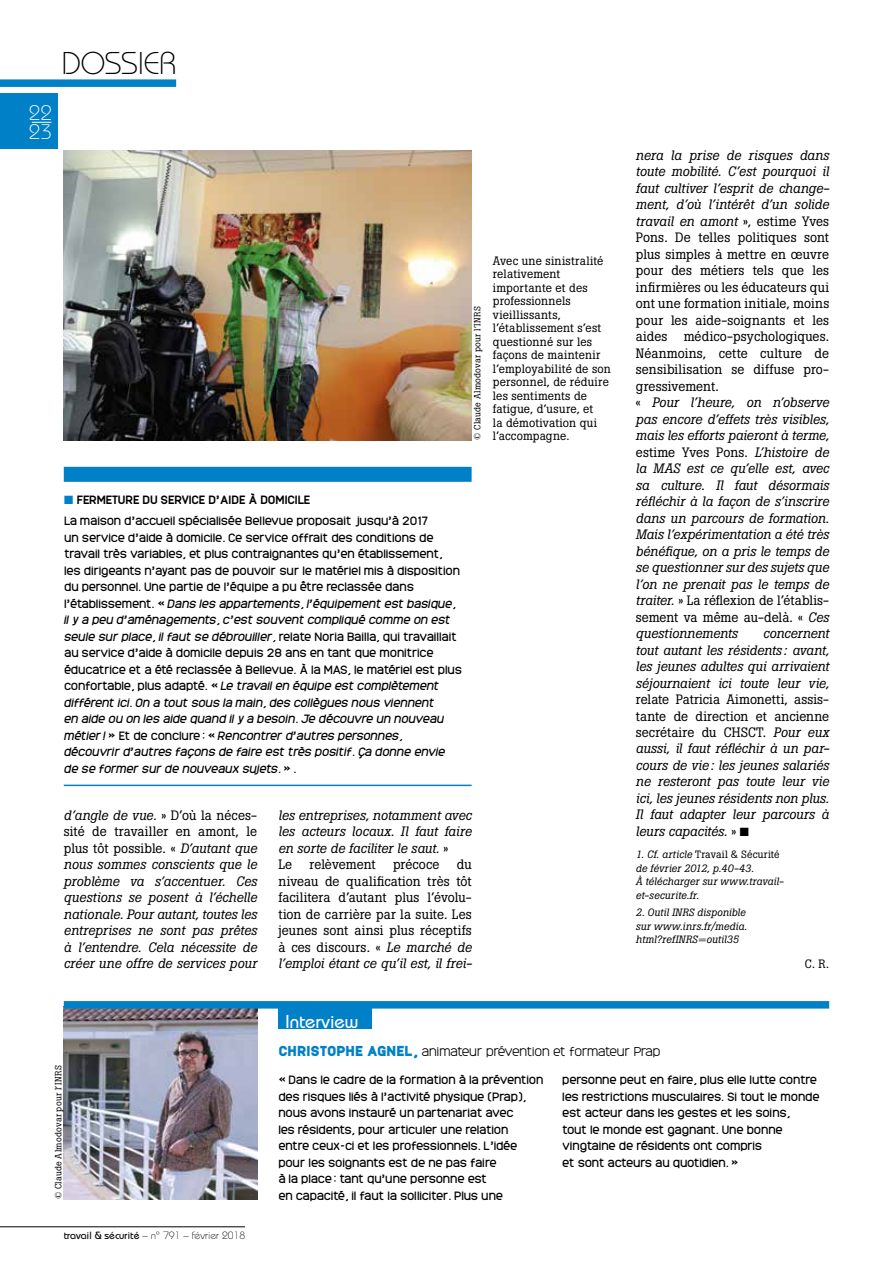
<style>
.page{position:relative;width:893px;height:1263px;background:#fff}
.page>*{position:absolute;margin:0;border:0;box-sizing:border-box;transform-origin:0 0}
.t1{font:300 31.5px "Bauhaus";letter-spacing:-.025em;color:#000}
.t2{font:300 21px/19.5px "Bauhaus";color:#fff}
.t3{font:500 18.75px "Bauhaus";color:#fff}
.t4{font:italic 13.5px/16.5px "Boton";color:#000;text-align:justify}
.t5{font:13.5px/16.5px "Boton";letter-spacing:.01em;color:#000;text-align:justify}
.t6{font:12px/13.5px "Boton";letter-spacing:.015em;color:#000}
.t7{font:300 12px "Monark";letter-spacing:-.03em;color:#000}
.t8{font:11.25px/16.5px "Monark";letter-spacing:-.02em;color:#000}
.t9{font:italic 10.5px/13.5px "Boton";letter-spacing:.015em;color:#000}
.t10{font:300 10.5px "Bauhaus";color:#000}
.t11{font:9px "Boton";letter-spacing:.03em;color:#000}
.s1{color:#0080c7}
.s2{font-weight:700}
.s3{font-style:italic}
.s4{font-style:normal}
.s5{font-weight:900;font-size:13.5px;color:#0080c7}
.s6{font-weight:500}
</style>
<div class="page">
<div style="left:0;top:79px;width:176px;height:8px;background:#0080c7"></div>
<hr style="left:0;top:1226px;width:245px;height:1px;background:#000">
<div style="left:0;top:93px;width:57px;height:56px;background:#0080c7"></div>
<svg style="left:32px;top:122px;width:19px;height:1px"></svg>
<img style="left:64px;top:1008px;width:193px;height:191px">
<div style="left:64px;top:1001px;width:765px;height:7px;background:#0080c7"></div>
<div style="left:278px;top:1008px;width:94px;height:21px;background:#0080c7"></div>
<div style="left:64px;top:467px;width:408px;height:15px;background:#0080c7"></div>
<hr style="left:64px;top:785px;width:408px;height:1px;background:#0080c7">
<img style="left:64px;top:150px;width:408px;height:290px">
<h2 class="t2" style="left:29px;top:103px;width:25px">22<br>23</h2>
<h1 class="t1" style="left:62px;top:45px;width:116px">DOSSIER</h1>
<p class="t11" style="left:472px;top:440px;width:135px;rotate:-90deg">© Claude Almodovar pour l’INRS</p>
<p class="t6" style="left:493px;top:254px;width:119px">Avec une sinistralité relativement importante et des professionnels vieillissants, l’établissement s’est questionné sur les façons de maintenir l’employabilité de son personnel, de réduire les sentiments de fatigue, d’usure, et<br>la démotivation qui</p>
<p class="t6" style="left:493px;top:429px;width:78px">l’accompagne.</p>
<p class="t8" style="left:64px;top:489px;width:366px;line-height:20.7px"><span class="s1">■</span> <span class="s2">FERMETURE DU SERVICE D’AIDE À DOMICILE<br></span>La maison d’accueil spécialisée Bellevue proposait jusqu’à 2017</p>
<p class="t8" style="left:64px;top:529px;width:399px">un service d’aide à domicile. Ce service offrait des conditions de travail très variables, et plus contraignantes qu’en établissement, les dirigeants n’ayant pas de pouvoir sur le matériel mis à disposition du personnel. Une partie de l’équipe a pu être reclassée dans l’établissement. « <span class="s3">Dans les appartements, l’équipement est basique, il y a peu d’aménagements, c’est souvent compliqué comme on est seule sur place, il faut se débrouiller,</span> relate Noria Bailla, qui travaillait au service d’aide à domicile depuis 28 ans en tant que monitrice éducatrice et a été reclassée à Bellevue. À la MAS, le matériel est plus confortable, plus adapté. « <span class="s3">Le travail en équipe est complètement différent ici. On a tout sous la main, des collègues nous viennent<br>en aide ou on les aide quand il y a besoin. Je découvre un nouveau métier !</span> » Et de conclure : « <span class="s3">Rencontrer d’autres personnes,<br>découvrir d’autres façons de faire est très positif. Ça donne envie de se former sur de nouveaux sujets.</span> » .</p>
<p class="t4" style="left:64px;top:807px;width:195px">d’angle de vue. <span class="s4">» D’où la néces&shy;sité de travailler en amont, le plus tôt possible. «</span> D’autant que nous sommes conscients que le problème va s’accentuer. Ces questions se posent à l’échelle nationale. Pour autant, toutes les entreprises ne sont pas prêtes à l’entendre. Cela nécessite de créer une offre de services pour</p>
<p class="t4" style="left:278px;top:807px;width:195px;text-align:left">les entreprises, notamment avec les acteurs locaux. Il faut faire en sorte de faciliter le saut. <span class="s4">»<br>Le</span></p>
<p class="t5" style="left:310px;top:856px;width:68px">relèvement</p>
<p class="t5" style="left:393px;top:856px;width:48px">précoce</p>
<p class="t5" style="left:278px;top:856px;width:195px;text-indent:178px">du niveau de qualification très tôt facilitera d’autant plus l’évolu&shy;tion de carrière par la suite. Les jeunes sont ainsi plus réceptifs à ces discours. « <span class="s3">Le marché de l’emploi étant ce qu’il est, il frei-</span></p>
<p class="t4" style="left:636px;top:147px;width:195px;text-align:left">nera la prise de risques dans toute mobilité. C’est pourquoi il faut cultiver l’esprit de change&shy;ment, d’où l’intérêt d’un solide travail en amont <span class="s4">», estime Yves<br>Pons. De telles politiques sont plus simples à mettre en œuvre pour des métiers tels que les infirmières ou les éducateurs qui ont une formation initiale, moins pour les aide-soignants et les aides médico-psychologiques.<br>Néanmoins, cette culture de sensibilisation se diffuse pro&shy;gressivement.<br>«</span> Pour l’heure, on n’observe pas encore d’effets très visibles, mais les efforts paieront à terme, <span class="s4">estime Yves Pons.</span> L’histoire de la MAS est ce qu’elle est, avec sa culture. Il faut désormais réfléchir à la façon de s’inscrire dans un parcours de formation.<br>Mais l’expérimentation a été très bénéfique, on a pris le temps de se questionner sur des sujets que l’on ne prenait pas le temps de traiter. <span class="s4">» La réflexion de l’établis&shy;sement va même au-delà. «</span> Ces questionnements</p>
<p class="t4" style="left:636px;top:625px;width:195px;text-indent:127px">concernent tout autant les résidents: avant, les jeunes adultes qui arrivaient séjournaient ici toute leur vie,</p>
<p class="t4" style="left:636px;top:691px;width:195px"><span class="s4">relate Patricia Aimonetti, assis&shy;tante de direction et ancienne secrétaire du CHSCT.</span> Pour eux aussi, il faut réfléchir à un par&shy;cours de vie: les jeunes salariés ne resteront pas toute leur vie ici, les jeunes résidents non plus.<br>Il faut adapter leur parcours à leurs capacités. <span class="s4">»</span> ■</p>
<p class="t9" style="left:636px;top:848px;width:149px">1. Cf. article <span class="s4">Travail &amp; Sécurité </span>de février 2012, p.40-43.<br>À télécharger sur www.travail&shy;et-securite.fr.</p>
<p class="t9" style="left:636px;top:906px;width:113px">2. Outil INRS disponible sur www.inrs.fr/media. html?refINRS=outil35</p>
<p class="t6" style="left:805px;top:957px;width:26px">C. R.</p>
<h3 class="t3" style="left:286px;top:1011px;width:74px">Interview</h3>
<p class="t7" style="left:278px;top:1043px;width:384px"><span class="s5">CHRISTOPHE AGNEL,</span> animateur prévention et formateur Prap</p>
<p class="t11" style="left:53px;top:1199px;width:135px;rotate:-90deg">© Claude Almodovar pour l’INRS</p>
<p class="t10" style="left:64px;top:1229px;width:183px"><span class="s6">travail &amp; sécurité</span> – n° 791 – février 2018</p>
<p class="t8" style="left:278px;top:1071px;width:267px">« Dans le cadre de la formation à la prévention des risques liés à l’activité physique (Prap), nous avons instauré un partenariat avec<br>les résidents, pour articuler une relation<br>entre ceux-ci et les professionnels. L’idée pour les soignants est de ne pas faire<br>à la place : tant qu’une personne est<br>en capacité, il faut la solliciter. Plus une</p>
<p class="t8" style="left:562px;top:1071px;width:259px">personne peut en faire, plus elle lutte contre les restrictions musculaires. Si tout le monde est acteur dans les gestes et les soins,<br>tout le monde est gagnant. Une bonne vingtaine de résidents ont compris<br>et sont acteurs au quotidien. »</p>
</div>
